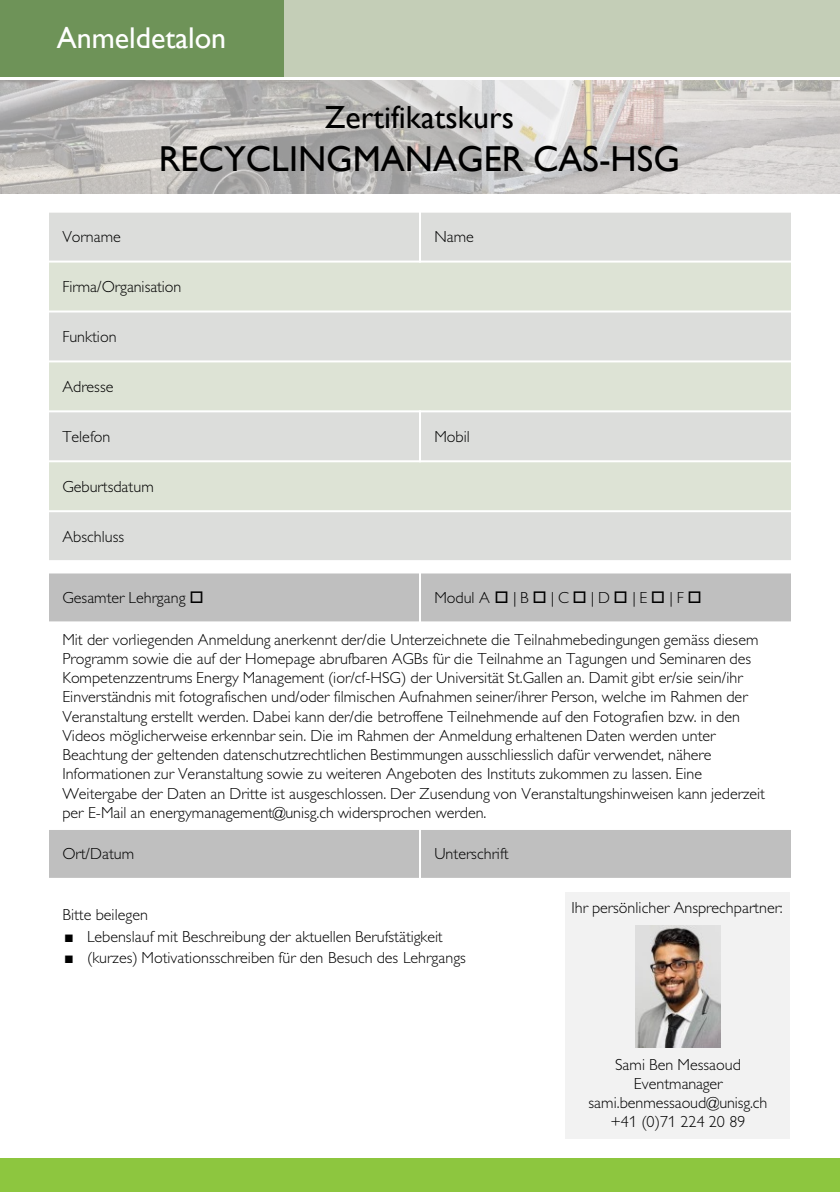
<style>
.page{position:relative;width:840px;height:1192px;background:#fff}
.page>*{position:absolute;margin:0;border:0;box-sizing:border-box;transform-origin:0 0}
.t1{font:36px "Gill Sans";color:#000}
.t2{font:32px "Gill Sans";color:#000}
.t3{font:30px "Gill Sans";color:#fff}
.t4{font:300 16px/19.2px "Gill Alt One";color:#000}
.s1{font-family:"Arial";font-weight:400}
</style>
<div class="page">
<div style="left:48px;top:212px;width:372px;height:49px;background:#dcdddb"></div>
<div style="left:420px;top:212px;width:372px;height:49px;background:#dcdddb"></div>
<div style="left:48px;top:261px;width:744px;height:50px;background:#dde3d5"></div>
<div style="left:48px;top:311px;width:744px;height:50px;background:#dcdddb"></div>
<div style="left:48px;top:361px;width:744px;height:50px;background:#dde3d5"></div>
<div style="left:48px;top:411px;width:372px;height:50px;background:#dcdddb"></div>
<div style="left:420px;top:411px;width:372px;height:50px;background:#dcdddb"></div>
<div style="left:48px;top:461px;width:744px;height:50px;background:#dde3d5"></div>
<div style="left:48px;top:511px;width:744px;height:50px;background:#dcdddb"></div>
<div style="left:48px;top:572px;width:372px;height:50px;background:#bfbfbf"></div>
<div style="left:420px;top:572px;width:372px;height:50px;background:#bfbfbf"></div>
<div style="left:48px;top:828px;width:372px;height:50px;background:#bfbfbf"></div>
<div style="left:420px;top:828px;width:372px;height:50px;background:#bfbfbf"></div>
<hr style="left:419px;top:210px;width:2px;height:52px;background:#fff">
<hr style="left:419px;top:410px;width:2px;height:52px;background:#fff">
<hr style="left:419px;top:571px;width:2px;height:52px;background:#fff">
<hr style="left:419px;top:827px;width:2px;height:52px;background:#fff">
<hr style="left:47px;top:260px;width:746px;height:2px;background:#fff">
<hr style="left:47px;top:310px;width:746px;height:2px;background:#fff">
<hr style="left:47px;top:360px;width:746px;height:2px;background:#fff">
<hr style="left:47px;top:410px;width:746px;height:2px;background:#fff">
<hr style="left:47px;top:460px;width:746px;height:2px;background:#fff">
<hr style="left:47px;top:510px;width:746px;height:2px;background:#fff">
<hr style="left:47px;top:560px;width:746px;height:2px;background:#fff">
<hr style="left:47px;top:571px;width:746px;height:2px;background:#fff">
<hr style="left:47px;top:621px;width:746px;height:2px;background:#fff">
<hr style="left:47px;top:827px;width:746px;height:2px;background:#fff">
<hr style="left:47px;top:877px;width:746px;height:2px;background:#fff">
<hr style="left:47px;top:210px;width:2px;height:764px;background:#fff">
<hr style="left:791px;top:210px;width:2px;height:764px;background:#fff">
<div style="left:565px;top:891px;width:225px;height:246px;background:#f2f2f2"></div>
<div style="left:0;top:1158px;width:840px;height:33px;background:#8dc63f"></div>
<div style="left:0;top:80px;width:839px;height:117px;background:#fff;opacity:.6"></div>
<div style="left:0;top:0;width:283px;height:76px;background:#6e9358"></div>
<div style="left:284px;top:0;width:556px;height:76px;background:#c4ceb7"></div>
<img style="left:636px;top:925px;width:85px;height:122px">
<p class="t3" style="left:57px;top:20px;width:171px">Anmeldetalon</p>
<p class="t2" style="left:325px;top:99px;width:191px">Zertifikatskurs</p>
<p class="t1" style="left:159px;top:137px;width:523px">RECYCLINGMANAGER CAS-HSG</p>
<p class="t4" style="left:62px;top:227px;width:60px">Vorname</p>
<p class="t4" style="left:434px;top:227px;width:41px">Name</p>
<p class="t4" style="left:62px;top:277px;width:121px">Firma/Organisation</p>
<p class="t4" style="left:62px;top:327px;width:56px">Funktion</p>
<p class="t4" style="left:62px;top:377px;width:53px">Adresse</p>
<p class="t4" style="left:62px;top:427px;width:49px">Telefon</p>
<p class="t4" style="left:434px;top:427px;width:37px">Mobil</p>
<p class="t4" style="left:62px;top:477px;width:93px">Geburtsdatum</p>
<p class="t4" style="left:62px;top:526px;width:63px">Abschluss</p>
<p class="t4" style="left:62px;top:588px;width:143px">Gesamter Lehrgang □</p>
<p class="t4" style="left:434px;top:588px;width:269px">Modul A □| B □| C □| D □| E □| F □</p>
<p class="t4" style="left:62px;top:629px;width:704px">Mit der vorliegenden Anmeldung anerkennt der/die Unterzeichnete die Teilnahmebedingungen gemäss diesem Programm sowie die auf der Homepage abrufbaren AGBs für die Teilnahme an Tagungen und Seminaren des Kompetenzzentrums Energy Management (ior/cf-HSG) der Universität St.Gallen an. Damit gibt er/sie sein/ihr Einverständnis mit fotografischen und/oder filmischen Aufnahmen seiner/ihrer Person, welche im Rahmen der Veranstaltung erstellt werden. Dabei kann der/die betroffene Teilnehmende auf den Fotografien bzw. in den Videos möglicherweise erkennbar sein. Die im Rahmen der Anmeldung erhaltenen Daten werden unter Beachtung der geltenden datenschutzrechtlichen Bestimmungen ausschliesslich dafür verwendet, nähere Informationen zur Veranstaltung sowie zu weiteren Angeboten des Instituts zukommen zu lassen. Eine Weitergabe der Daten an Dritte ist ausgeschlossen. Der Zusendung von Veranstaltungshinweisen kann jederzeit per E-Mail an energymanagement@unisg.ch widersprochen werden.</p>
<p class="t4" style="left:62px;top:844px;width:73px">Ort/Datum</p>
<p class="t4" style="left:434px;top:844px;width:76px">Unterschrift</p>
<p class="t4" style="left:62px;top:905px;width:87px">Bitte beilegen</p>
<p class="t4" style="left:64px;top:926px;width:380px"><span class="s1">■</span> Lebenslauf mit Beschreibung der aktuellen Berufstätigkeit</p>
<p class="t4" style="left:64px;top:947px;width:403px"><span class="s1">■</span> (kurzes) Motivationsschreiben für den Besuch des Lehrgangs</p>
<p class="t4" style="left:571px;top:897px;width:213px">Ihr persönlicher Ansprechpartner:</p>
<p class="t4" style="left:615px;top:1054px;width:127px">Sami Ben Messaoud</p>
<p class="t4" style="left:634px;top:1073px;width:90px">Eventmanager</p>
<p class="t4" style="left:589px;top:1092px;width:180px">sami.benmessaoud@unisg.ch</p>
<p class="t4" style="left:610px;top:1111px;width:137px">+41 (0)71 224 20 89</p>
</div>
